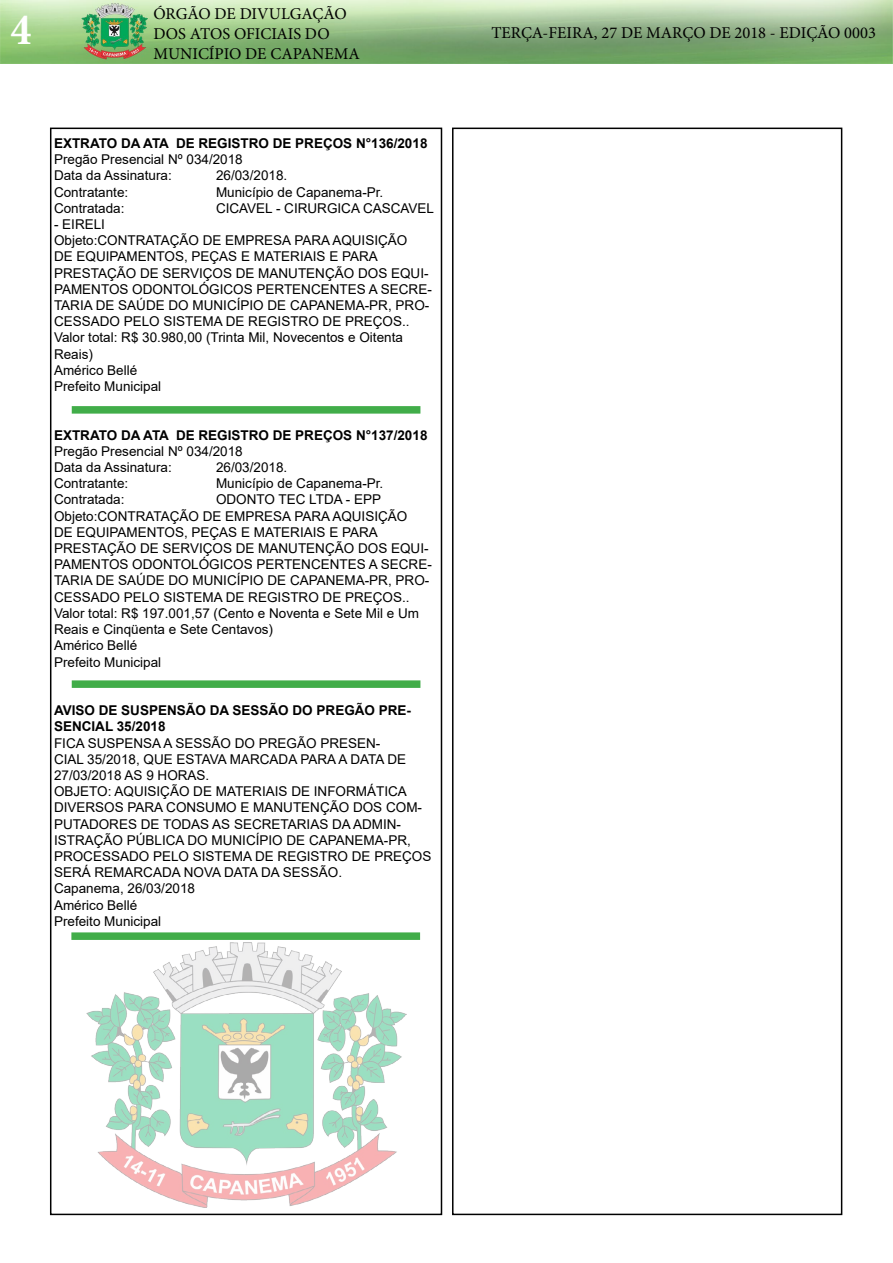
<style>
.page{position:relative;width:893px;height:1263px;background:#fff}
.page>*{position:absolute;margin:0;border:0;box-sizing:border-box;transform-origin:0 0}
.t1{font:700 condensed 45px "Minion Pro";color:#fff}
.t2{font:16.5px/19.8px "Minion Pro";color:#000}
.t3{font:13.5px/16.2px "Arial";color:#000}
.t4{font:700 13.5px/16.2px "Arial";color:#000}
</style>
<div class="page">
<div style="left:50px;top:128px;width:392px;height:1087px;border:2px solid #000"></div>
<img style="left:0;top:0;width:893px;height:64px">
<div style="left:452px;top:128px;width:390px;height:1087px;border:2px solid #000"></div>
<div style="left:72px;top:406px;width:348px;height:8px;background:#41ad49"></div>
<div style="left:72px;top:680px;width:348px;height:8px;background:#41ad49"></div>
<div style="left:71px;top:932px;width:349px;height:8px;background:#41ad49"></div>
<img style="left:86px;top:942px;width:320px;height:265px">
<h1 class="t1" style="left:11px;top:-1px;width:22px">4</h1>
<p class="t2" style="left:153px;top:4px;width:208px">ÓRGÃO DE DIVULGAÇÃO<br>DOS ATOS OFICIAIS DO<br>MUNICÍPIO DE CAPANEMA</p>
<p class="t4" style="left:54px;top:135px;width:375px">EXTRATO DA ATA DE REGISTRO DE PREÇOS N°136/2018</p>
<p class="t3" style="left:54px;top:151px;width:190px">Pregão Presencial Nº 034/2018<br>Data da Assinatura:</p>
<p class="t3" style="left:216px;top:167px;width:73px">26/03/2018.</p>
<p class="t3" style="left:54px;top:184px;width:76px">Contratante:</p>
<p class="t3" style="left:216px;top:184px;width:169px">Município de Capanema-Pr.</p>
<p class="t3" style="left:54px;top:200px;width:72px">Contratada:</p>
<p class="t3" style="left:216px;top:200px;width:220px">CICAVEL - CIRURGICA CASCAVEL</p>
<p class="t3" style="left:54px;top:216px;width:379px">- EIRELI<br>Objeto:CONTRATAÇÃO DE EMPRESA PARA AQUISIÇÃO<br>DE EQUIPAMENTOS, PEÇAS E MATERIAIS E PARA PRESTAÇÃO DE SERVIÇOS DE MANUTENÇÃO DOS EQUI-PAMENTOS ODONTOLÓGICOS PERTENCENTES A SECRE-TARIA DE SAÚDE DO MUNICÍPIO DE CAPANEMA-PR, PRO-CESSADO PELO SISTEMA DE REGISTRO DE PREÇOS..<br>Valor total: R$ 30.980,00 (Trinta Mil, Novecentos e Oitenta Reais)<br>Américo Bellé<br>Prefeito Municipal</p>
<p class="t4" style="left:54px;top:427px;width:375px">EXTRATO DA ATA DE REGISTRO DE PREÇOS N°137/2018</p>
<p class="t3" style="left:54px;top:443px;width:190px">Pregão Presencial Nº 034/2018<br>Data da Assinatura:</p>
<p class="t3" style="left:216px;top:459px;width:73px">26/03/2018.</p>
<p class="t3" style="left:54px;top:475px;width:76px">Contratante:</p>
<p class="t3" style="left:216px;top:475px;width:169px">Município de Capanema-Pr.</p>
<p class="t3" style="left:54px;top:491px;width:72px">Contratada:</p>
<p class="t3" style="left:54px;top:491px;width:379px;text-indent:162px">ODONTO TEC LTDA - EPP Objeto:CONTRATAÇÃO DE EMPRESA PARA AQUISIÇÃO<br>DE EQUIPAMENTOS, PEÇAS E MATERIAIS E PARA PRESTAÇÃO DE SERVIÇOS DE MANUTENÇÃO DOS EQUI-PAMENTOS ODONTOLÓGICOS PERTENCENTES A SECRE-TARIA DE SAÚDE DO MUNICÍPIO DE CAPANEMA-PR, PRO-CESSADO PELO SISTEMA DE REGISTRO DE PREÇOS..<br>Valor total: R$ 197.001,57 (Cento e Noventa e Sete Mil e Um Reais e Cinqüenta e Sete Centavos)<br>Américo Bellé<br>Prefeito Municipal</p>
<p class="t4" style="left:54px;top:702px;width:359px">AVISO DE SUSPENSÃO DA SESSÃO DO PREGÃO PRE-<br>SENCIAL 35/2018</p>
<p class="t3" style="left:54px;top:734px;width:379px">FICA SUSPENSA A SESSÃO DO PREGÃO PRESEN-<br>CIAL 35/2018, QUE ESTAVA MARCADA PARA A DATA DE 27/03/2018 AS 9 HORAS.<br>OBJETO: AQUISIÇÃO DE MATERIAIS DE INFORMÁTICA DIVERSOS PARA CONSUMO E MANUTENÇÃO DOS COM-PUTADORES DE TODAS AS SECRETARIAS DA ADMIN-ISTRAÇÃO PÚBLICA DO MUNICÍPIO DE CAPANEMA-PR, PROCESSADO PELO SISTEMA DE REGISTRO DE PREÇOS SERÁ REMARCADA NOVA DATA DA SESSÃO.<br>Capanema, 26/03/2018<br>Américo Bellé<br>Prefeito Municipal</p>
<p class="t2" style="left:491px;top:23px;width:386px">TERÇA-FEIRA, 27 DE MARÇO DE 2018 - EDIÇÃO 0003</p>
</div>
